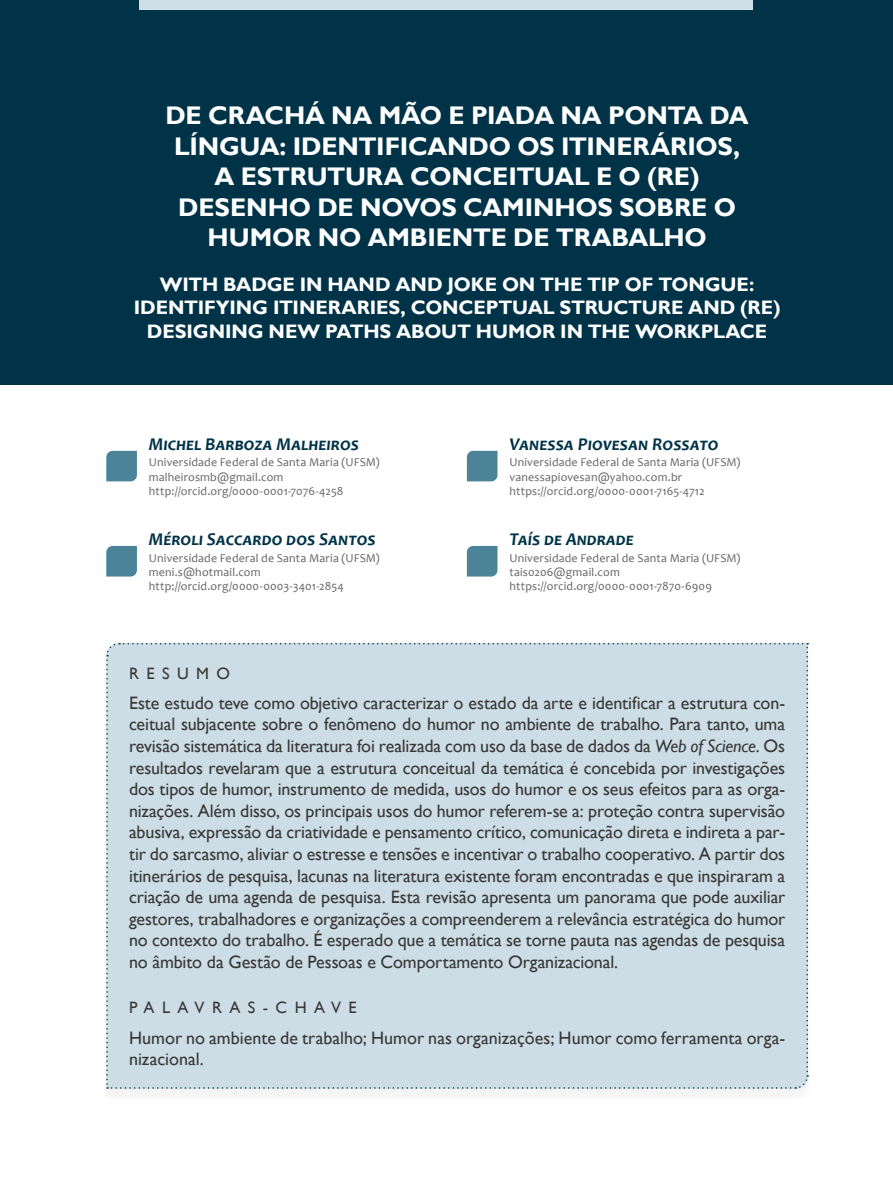
<style>
.page{position:relative;width:893px;height:1191px;background:#fff}
.page>*{position:absolute;margin:0;border:0;box-sizing:border-box;transform-origin:0 0}
.t1{font:700 25.5px/30.6px "Gill Sans";letter-spacing:-.01em;color:#fff;text-align:center}
.t2{font:700 19.5px/23.4px "Gill Sans";letter-spacing:-.005em;color:#fff;text-align:center}
.t3{font:18px/21.6px "Gill Sans";color:#383839;text-align:justify}
.t4{font:italic 700 18px "Candara";color:#003348}
.t5{font:16.5px "Gill Sans";letter-spacing:.45em;color:#383839}
.t6{font:12px/14.4px "Candara";letter-spacing:.015em;color:#636366}
.s1{font-style:italic}
</style>
<div class="page">
<div style="left:101px;top:646px;width:712px;height:456px;background:#f8f8f8"></div>
<div style="left:106px;top:643px;width:703px;height:446px;background:#cddde5"></div>
<div style="left:0;top:0;width:893px;height:295px;background:#003348"></div>
<div style="left:0;top:150px;width:893px;height:235px;background:#003348"></div>
<svg style="left:106px;top:451px;width:31px;height:30px"></svg>
<svg style="left:106px;top:546px;width:31px;height:30px"></svg>
<svg style="left:467px;top:451px;width:30px;height:30px"></svg>
<svg style="left:467px;top:546px;width:30px;height:30px"></svg>
<div style="left:140px;top:0;width:613px;height:9px;background:#d0dfe7"></div>
<h1 class="t1" style="left:165px;top:101px;width:585px">DE CRACHÁ NA MÃO E PIADA NA PONTA DA LÍNGUA: IDENTIFICANDO OS ITINERÁRIOS, A ESTRUTURA CONCEITUAL E O (RE)<br>DESENHO DE NOVOS CAMINHOS SOBRE O HUMOR NO AMBIENTE DE TRABALHO</h1>
<p class="t2" style="left:134px;top:273px;width:648px">WITH BADGE IN HAND AND JOKE ON THE TIP OF TONGUE:<br>IDENTIFYING ITINERARIES, CONCEPTUAL STRUCTURE AND (RE)<br>DESIGNING NEW PATHS ABOUT HUMOR IN THE WORKPLACE</p>
<p class="t4" style="left:149px;top:433px;width:212px">Michel Barboza Malheiros</p>
<p class="t6" style="left:149px;top:455px;width:232px">Universidade Federal de Santa Maria (UFSM) malheirosmb@gmail.com http://orcid.org/0000-0001-7076-4258</p>
<p class="t4" style="left:149px;top:528px;width:228px">Méroli Saccardo dos Santos</p>
<p class="t6" style="left:149px;top:550px;width:232px">Universidade Federal de Santa Maria (UFSM) meni.s@hotmail.com http://orcid.org/0000-0003-3401-2854</p>
<p class="t4" style="left:509px;top:433px;width:211px">Vanessa Piovesan Rossato</p>
<p class="t6" style="left:509px;top:455px;width:232px">Universidade Federal de Santa Maria (UFSM) vanessapiovesan@yahoo.com.br https://orcid.org/0000-0001-7165-4712</p>
<p class="t4" style="left:509px;top:528px;width:126px">Taís de Andrade</p>
<p class="t6" style="left:509px;top:550px;width:232px">Universidade Federal de Santa Maria (UFSM) tais0206@gmail.com https://orcid.org/0000-0001-7870-6909</p>
<p class="t5" style="left:129px;top:663px;width:103px">RESUMO</p>
<p class="t3" style="left:129px;top:692px;width:658px">Este estudo teve como objetivo caracterizar o estado da arte e identificar a estrutura con&shy;ceitual subjacente sobre o fenômeno do humor no ambiente de trabalho. Para tanto, uma revisão sistemática da literatura foi realizada com uso da base de dados da <span class="s1">Web of Science</span>. Os resultados revelaram que a estrutura conceitual da temática é concebida por investigações dos tipos de humor, instrumento de medida, usos do humor e os seus efeitos para as orga&shy;nizações. Além disso, os principais usos do humor referem-se a: proteção contra supervisão abusiva, expressão da criatividade e pensamento crítico, comunicação direta e indireta a par&shy;tir do sarcasmo, aliviar o estresse e tensões e incentivar o trabalho cooperativo. A partir dos itinerários de pesquisa, lacunas na literatura existente foram encontradas e que inspiraram a criação de uma agenda de pesquisa. Esta revisão apresenta um panorama que pode auxiliar gestores, trabalhadores e organizações a compreenderem a relevância estratégica do humor no contexto do trabalho. É esperado que a temática se torne pauta nas agendas de pesquisa no âmbito da Gestão de Pessoas e Comportamento Organizacional.</p>
<p class="t5" style="left:129px;top:998px;width:229px">PALAVRAS-CHAVE</p>
<p class="t3" style="left:129px;top:1027px;width:658px">Humor no ambiente de trabalho; Humor nas organizações; Humor como ferramenta orga&shy;nizacional.</p>
</div>
